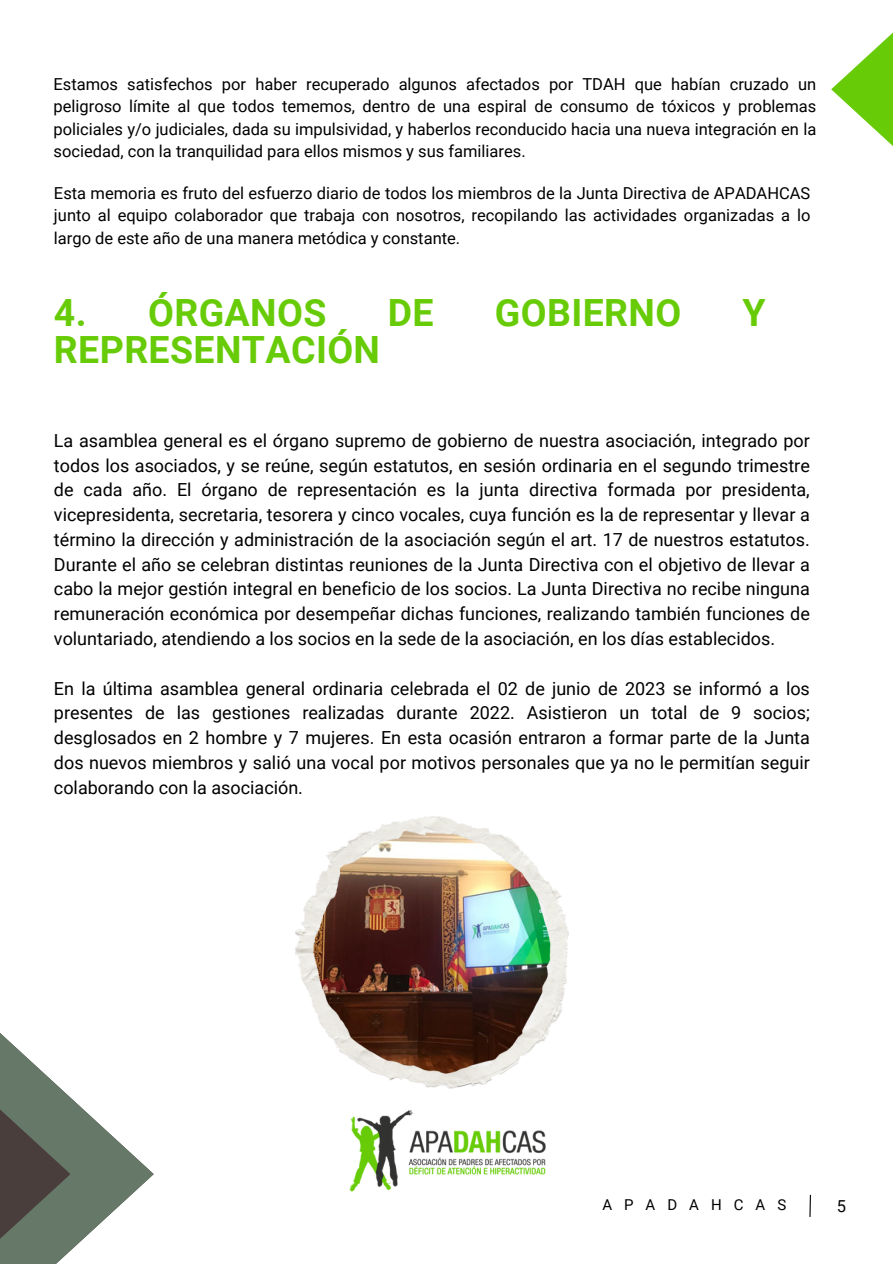
<style>
.page{position:relative;width:893px;height:1264px;background:#fff}
.page>*{position:absolute;margin:0;border:0;box-sizing:border-box;transform-origin:0 0}
.t1{font:700 37.5px "Roboto";letter-spacing:.01em;color:#67cc07}
.t2{font:18px/24.8px "Roboto";color:#000;text-align:justify}
.t3{font:16.5px/22.5px "Roboto";color:#000;text-align:justify}
.t4{font:15px "Roboto";letter-spacing:.8em;color:#000}
</style>
<div class="page">
<svg style="left:809px;top:1194px;width:2px;height:23px"></svg>
<img style="left:349px;top:1110px;width:197px;height:82px">
<img style="left:295px;top:816px;width:274px;height:273px">
<svg style="left:831px;top:33px;width:61px;height:112px"></svg>
<svg style="left:0;top:1033px;width:154px;height:230px"></svg>
<h2 class="t3" style="left:53px;top:73px;width:764px">Estamos satisfechos por haber recuperado algunos afectados por TDAH que habían cruzado un peligroso límite al que todos tememos, dentro de una espiral de consumo de tóxicos y problemas policiales y/o judiciales, dada su impulsividad, y haberlos reconducido hacia una nueva integración en la sociedad, con la tranquilidad para ellos mismos y sus familiares.</h2>
<h2 class="t3" style="left:54px;top:182px;width:757px">Esta memoria es fruto del esfuerzo diario de todos los miembros de la Junta Directiva de APADAHCAS junto al equipo colaborador que trabaja con nosotros, recopilando las actividades organizadas a lo largo de este año de una manera metódica y constante.</h2>
<p class="t1" style="left:54px;top:291px;width:274px">4. ÓRGANOS</p>
<p class="t1" style="left:387px;top:291px;width:47px">DE</p>
<p class="t1" style="left:495px;top:291px;width:188px">GOBIERNO</p>
<p class="t1" style="left:742px;top:291px;width:25px">Y</p>
<p class="t1" style="left:54px;top:328px;width:327px">REPRESENTACIÓN</p>
<p class="t2" style="left:54px;top:428px;width:757px">La asamblea general es el órgano supremo de gobierno de nuestra asociación, integrado por todos los asociados, y se reúne, según estatutos, en sesión ordinaria en el segundo trimestre de cada año. El órgano de representación es la junta directiva formada por presidenta, vicepresidenta, secretaria, tesorera y cinco vocales, cuya función es la de representar y llevar a término la dirección y administración de la asociación según el art. 17 de nuestros estatutos.<br>Durante el año se celebran distintas reuniones de la Junta Directiva con el objetivo de llevar a cabo la mejor gestión integral en beneficio de los socios. La Junta Directiva no recibe ninguna remuneración económica por desempeñar dichas funciones, realizando también funciones de voluntariado, atendiendo a los socios en la sede de la asociación, en los días establecidos.</p>
<p class="t2" style="left:54px;top:676px;width:757px">En la última asamblea general ordinaria celebrada el 02 de junio de 2023 se informó a los presentes de las gestiones realizadas durante 2022. Asistieron un total de 9 socios; desglosados en 2 hombre y 7 mujeres. En esta ocasión entraron a formar parte de la Junta dos nuevos miembros y salió una vocal por motivos personales que ya no le permitían seguir colaborando con la asociación.</p>
<h2 class="t4" style="left:602px;top:1196px;width:185px">APADAHCAS</h2>
<h1 class="t3" style="left:836px;top:1194px;width:11px">5</h1>
</div>
